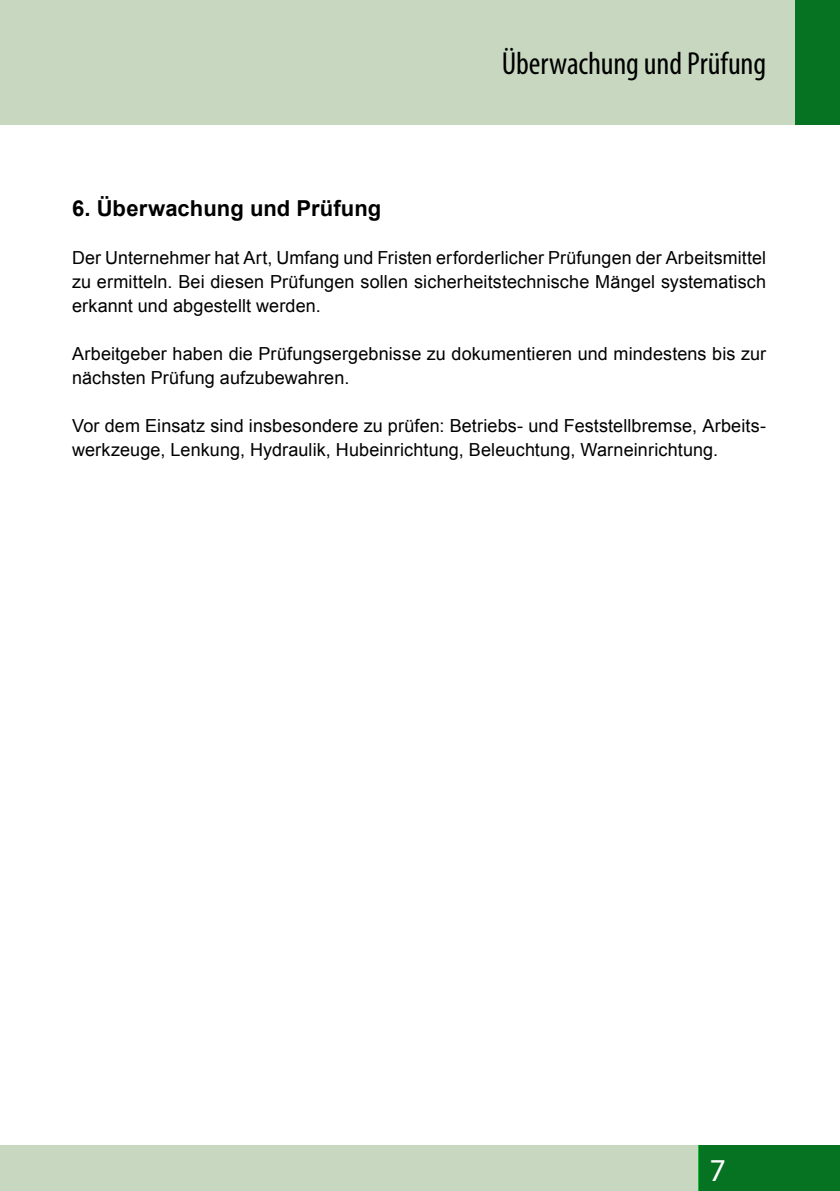
<style>
.page{position:relative;width:840px;height:1191px;background:#fff}
.page>*{position:absolute;margin:0;border:0;box-sizing:border-box;transform-origin:0 0}
.t1{font:condensed 32px "Myriad Pro";letter-spacing:-.005em;color:#000}
.t2{font:32px "Myriad Pro";color:#fff}
.t3{font:700 22px "Arial";letter-spacing:.005em;color:#000}
.t4{font:18px/24px "Arial";letter-spacing:.005em;color:#000}
</style>
<div class="page">
<div style="left:697px;top:1145px;width:142px;height:46px;background:#067323"></div>
<div style="left:794px;top:0;width:45px;height:125px;background:#067323"></div>
<div style="left:0;top:0;width:794px;height:125px;background:#c8d8c0"></div>
<div style="left:0;top:1145px;width:697px;height:46px;background:#c8d8c0"></div>
<h1 class="t1" style="left:501px;top:44px;width:265px">Überwachung und Prüfung</h1>
<p class="t3" style="left:72px;top:194px;width:310px">6. Überwachung und Prüfung</p>
<p class="t4" style="left:72px;top:246px;width:695px;text-align:justify">Der Unternehmer hat Art, Umfang und Fristen erforderlicher Prüfungen der Arbeitsmittel zu ermitteln. Bei diesen Prüfungen sollen sicherheitstechnische Mängel systematisch erkannt und abgestellt werden.</p>
<p class="t4" style="left:72px;top:342px;width:695px">Arbeitgeber haben die Prüfungsergebnisse zu dokumentieren und mindestens bis zur nächsten Prüfung aufzubewahren.</p>
<p class="t4" style="left:72px;top:414px;width:695px">Vor dem Einsatz sind insbesondere zu prüfen: Betriebs- und Feststellbremse, Arbeits&shy;werkzeuge, Lenkung, Hydraulik, Hubeinrichtung, Beleuchtung, Warneinrichtung.</p>
<h1 class="t2" style="left:709px;top:1150px;width:18px">7</h1>
</div>
